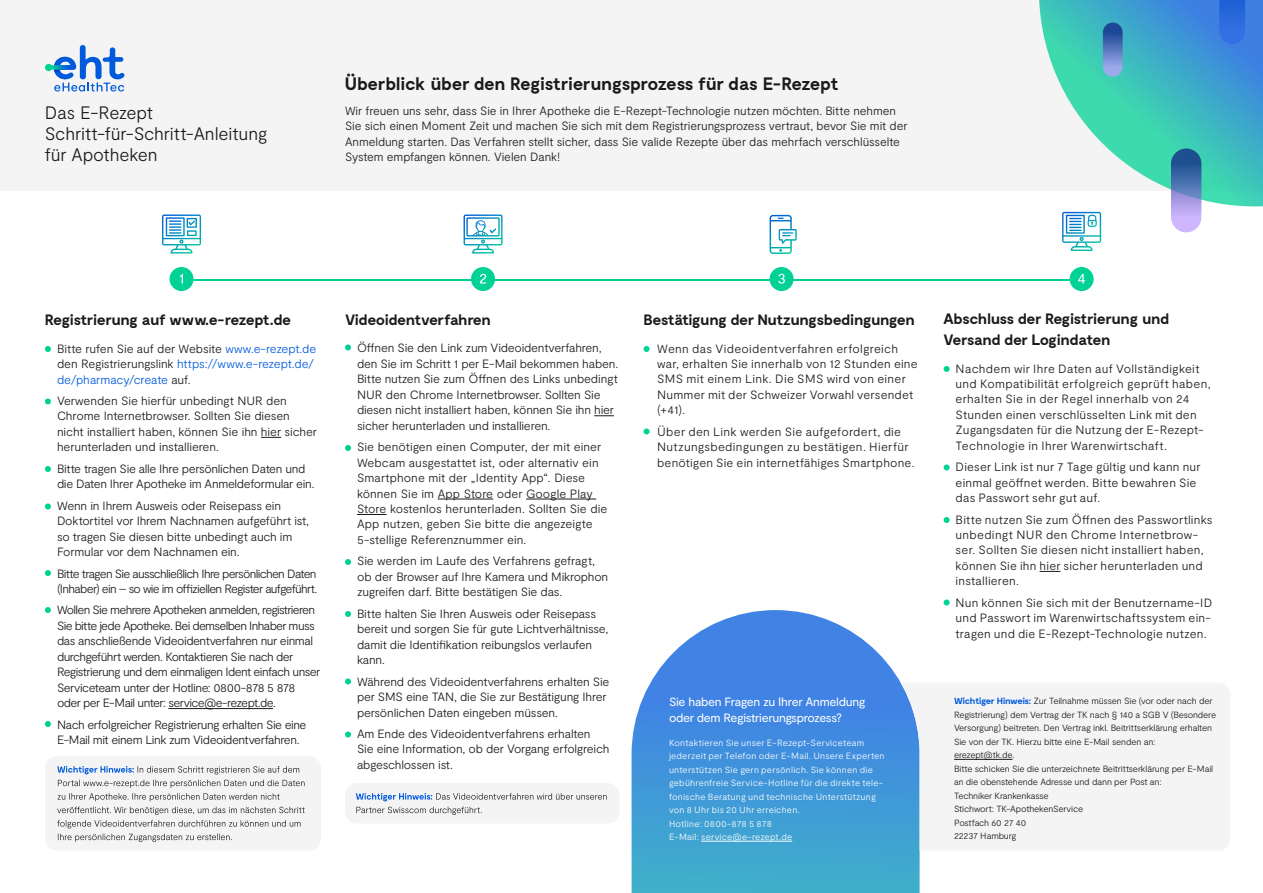
<style>
.page{position:relative;width:1263px;height:893px;background:#fff}
.page>*{position:absolute;margin:0;border:0;box-sizing:border-box;transform-origin:0 0}
.t1{font:300 18px/21px "Moderat";letter-spacing:-.005em;color:#1a1a1a}
.t2{font:700 18px "Moderat";letter-spacing:-.03em;color:#1a1a1a}
.t3{font:700 15px/21px "Moderat";letter-spacing:-.035em;color:#1a1a1a}
.t4{font:300 12px/15.5px "Moderat";letter-spacing:-.01em;color:#1a1a1a}
.t5{font:300 12px/15.5px "Moderat";letter-spacing:.015em;color:#1a1a1a}
.t6{font:300 12px/15.5px "Moderat";letter-spacing:-.05em;color:#1a1a1a}
.t7{font:300 12px/15.5px "Moderat";letter-spacing:.02em;color:#1a1a1a}
.t8{font:300 12px/15.5px "Moderat";letter-spacing:-.005em;color:#005adc}
.t9{font:300 12px/15.5px "Moderat";letter-spacing:-.055em;color:#1a1a1a}
.t10{font:300 12px/15.5px "Moderat";letter-spacing:-.035em;color:#1a1a1a}
.t11{font:12px/15.5px "Moderat";letter-spacing:-.025em;color:#fff}
.t12{font:300 9px/13.5px "Moderat";letter-spacing:-.015em;color:#1a1a1a}
.t13{font:300 9px/13.5px "Moderat";letter-spacing:.025em;color:#fff}
.s1{color:#1a1a1a}
.s2{font-weight:700;color:#005adc}
</style>
<div class="page">
<svg style="left:632px;top:610px;width:288px;height:283px;background:#549fde"></svg>
<div style="left:901px;top:683px;width:329px;height:168px;background:#f4f4f4"></div>
<div style="left:0;top:0;width:1263px;height:190px;background:#f4f4f4"></div>
<hr style="left:188px;top:279px;width:888px;height:1px;background:#00d296">
<div style="left:170px;top:267px;width:24px;height:24px;background:#00d296;border-radius:50%"></div>
<svg style="left:180px;top:274px;width:3px;height:10px"></svg>
<div style="left:471px;top:267px;width:24px;height:24px;background:#00d296;border-radius:50%"></div>
<svg style="left:480px;top:274px;width:6px;height:10px"></svg>
<div style="left:770px;top:267px;width:24px;height:24px;background:#00d296;border-radius:50%"></div>
<svg style="left:778px;top:274px;width:7px;height:10px"></svg>
<div style="left:1070px;top:267px;width:24px;height:24px;background:#00d296;border-radius:50%"></div>
<svg style="left:1078px;top:274px;width:7px;height:10px"></svg>
<svg style="left:45px;top:45px;width:79px;height:47px"></svg>
<svg style="left:1039px;top:0;width:224px;height:208px"></svg>
<svg style="left:1171px;top:148px;width:30px;height:84px;background:#7183c5"></svg>
<div style="left:1103px;top:23px;width:20px;height:54px;background:linear-gradient(to bottom,#0c388a,#a8b7f4);border-radius:10px"></div>
<svg style="left:162px;top:215px;width:39px;height:39px"></svg>
<svg style="left:464px;top:215px;width:38px;height:39px"></svg>
<svg style="left:770px;top:215px;width:27px;height:39px"></svg>
<svg style="left:1062px;top:212px;width:39px;height:39px"></svg>
<div style="left:45px;top:756px;width:276px;height:95px;background:#f4f4f4;border-radius:12px"></div>
<svg style="left:57px;top:766px;width:248px;height:76px"></svg>
<div style="left:345px;top:783px;width:275px;height:41px;background:#f4f4f4;border-radius:12px"></div>
<svg style="left:356px;top:793px;width:251px;height:22px"></svg>
<svg style="left:594px;top:415px;width:20px;height:1px"></svg>
<hr style="left:438px;top:499px;width:55px;height:1px;background:#1a1a1a">
<hr style="left:526px;top:499px;width:70px;height:1px;background:#1a1a1a">
<hr style="left:357px;top:514px;width:30px;height:1px;background:#1a1a1a">
<hr style="left:701px;top:841px;width:91px;height:1px;background:#fff">
<hr style="left:954px;top:759px;width:58px;height:1px;background:#1a1a1a">
<svg style="left:45px;top:346px;width:6px;height:6px"></svg>
<svg style="left:345px;top:344px;width:6px;height:6px"></svg>
<svg style="left:644px;top:346px;width:6px;height:6px"></svg>
<svg style="left:644px;top:428px;width:6px;height:6px"></svg>
<svg style="left:345px;top:445px;width:6px;height:6px"></svg>
<svg style="left:345px;top:559px;width:6px;height:6px"></svg>
<svg style="left:345px;top:611px;width:6px;height:6px"></svg>
<svg style="left:345px;top:678px;width:6px;height:6px"></svg>
<svg style="left:345px;top:731px;width:6px;height:6px"></svg>
<svg style="left:45px;top:398px;width:6px;height:6px"></svg>
<svg style="left:45px;top:466px;width:6px;height:6px"></svg>
<svg style="left:45px;top:503px;width:6px;height:6px"></svg>
<svg style="left:45px;top:570px;width:6px;height:6px"></svg>
<svg style="left:45px;top:607px;width:6px;height:6px"></svg>
<svg style="left:45px;top:721px;width:6px;height:6px"></svg>
<svg style="left:1039px;top:571px;width:21px;height:1px"></svg>
<svg style="left:944px;top:366px;width:6px;height:6px"></svg>
<svg style="left:944px;top:464px;width:6px;height:6px"></svg>
<svg style="left:944px;top:517px;width:6px;height:6px"></svg>
<svg style="left:944px;top:599px;width:6px;height:6px"></svg>
<svg style="left:261px;top:437px;width:20px;height:1px"></svg>
<hr style="left:168px;top:708px;width:105px;height:1px;background:#1a1a1a">
<h1 class="t2" style="left:345px;top:73px;width:496px">Überblick über den Registrierungsprozess für das E-Rezept</h1>
<h1 class="t1" style="left:45px;top:102px;width:224px">Das E-Rezept<br>Schritt-für-Schritt-Anleitung für Apotheken</h1>
<p class="t4" style="left:345px;top:103px;width:564px">Wir freuen uns sehr, dass Sie in Ihrer Apotheke die E-Rezept-Technologie nutzen möchten. Bitte nehmen Sie sich einen Moment Zeit und machen Sie sich mit dem Registrierungsprozess vertraut, bevor Sie mit der Anmeldung starten. Das Verfahren stellt sicher, dass Sie valide Rezepte über das mehrfach verschlüsselte System empfangen können. Vielen Dank!</p>
<p class="t3" style="left:45px;top:310px;width:248px">Registrierung auf www.e-rezept.de</p>
<p class="t3" style="left:345px;top:310px;width:147px">Videoidentverfahren</p>
<p class="t3" style="left:644px;top:310px;width:272px">Bestätigung der Nutzungsbedingungen</p>
<p class="t4" style="left:357px;top:341px;width:263px">Öffnen Sie den Link zum Videoidentverfahren, den Sie im Schritt 1 per E-Mail bekommen haben.<br>Bitte nutzen Sie zum Öffnen des Links unbedingt NUR den Chrome Internetbrowser. Sollten Sie diesen nicht installiert haben, können Sie ihn hier sicher herunterladen und installieren.</p>
<p class="t4" style="left:357px;top:439px;width:252px">Sie benötigen einen Computer, der mit einer Webcam ausgestattet ist, oder alternativ ein Smartphone mit der „Identity App“. Diese können Sie im App Store oder Google Play Store kostenlos herunterladen. Sollten Sie die App nutzen, geben Sie bitte die angezeigte 5-stellige Referenznummer ein.</p>
<p class="t4" style="left:357px;top:554px;width:253px">Sie werden im Laufe des Verfahrens gefragt, ob der Browser auf Ihre Kamera und Mikrophon zugreifen darf. Bitte bestätigen Sie das.</p>
<p class="t4" style="left:357px;top:606px;width:253px">Bitte halten Sie Ihren Ausweis oder Reisepass bereit und sorgen Sie für gute Lichtverhältnisse, damit die Identifikation reibungslos verlaufen kann.</p>
<p class="t4" style="left:357px;top:674px;width:254px">Während des Videoidentverfahrens erhalten Sie per SMS eine TAN, die Sie zur Bestätigung Ihrer persönlichen Daten eingeben müssen.</p>
<p class="t4" style="left:357px;top:726px;width:254px">Am Ende des Videoidentverfahrens erhalten<br>Sie eine Information, ob der Vorgang erfolgreich abgeschlossen ist.</p>
<p class="t5" style="left:657px;top:341px;width:262px">Wenn das Videoidentverfahren erfolgreich war, erhalten Sie innerhalb von 12 Stunden eine SMS mit einem Link. Die SMS wird von einer Nummer mit der Schweizer Vorwahl versendet (+41).</p>
<p class="t5" style="left:657px;top:424px;width:259px">Über den Link werden Sie aufgefordert, die<br>Nutzungsbedingungen zu bestätigen. Hierfür benötigen Sie ein internetfähiges Smartphone.</p>
<p class="t8" style="left:57px;top:341px;width:261px"><span class="s1">Bitte rufen Sie auf der Website</span> www.e-rezept.de <span class="s1">den Registrierungslink</span> https://www.e-rezept.de/ de/pharmacy/create <span class="s1">auf.</span></p>
<p class="t4" style="left:57px;top:393px;width:262px">Verwenden Sie hierfür unbedingt NUR den Chrome Internetbrowser. Sollten Sie diesen nicht installiert haben, können Sie ihn hier sicher herunterladen und installieren.</p>
<p class="t4" style="left:57px;top:461px;width:259px">Bitte tragen Sie alle Ihre persönlichen Daten und die Daten Ihrer Apotheke im Anmeldeformular ein.</p>
<p class="t4" style="left:57px;top:498px;width:254px">Wenn in Ihrem Ausweis oder Reisepass ein Doktortitel vor Ihrem Nachnamen aufgeführt ist, so tragen Sie diesen bitte unbedingt auch im Formular vor dem Nachnamen ein.</p>
<p class="t9" style="left:57px;top:566px;width:262px">Bitte tragen Sie ausschließlich Ihre persönlichen Daten (Inhaber) ein – so wie im offiziellen Register aufgeführt.</p>
<p class="t6" style="left:57px;top:603px;width:265px">Wollen Sie mehrere Apotheken anmelden, registrieren Sie bitte jede Apotheke. Bei demselben Inhaber muss das anschließende Videoidentverfahren nur einmal durchgeführt werden. Kontaktieren Sie nach der Registrierung und dem einmaligen Ident einfach unser Serviceteam unter der Hotline: 0800-878 5 878 oder per E-Mail unter: service@e-rezept.de.</p>
<p class="t10" style="left:57px;top:717px;width:251px">Nach erfolgreicher Registrierung erhalten Sie eine<br>E-Mail mit einem Link zum Videoidentverfahren.</p>
<p class="t11" style="left:669px;top:694px;width:198px">Sie haben Fragen zu Ihrer Anmeldung oder dem Registrierungsprozess?</p>
<p class="t13" style="left:669px;top:736px;width:217px">Kontaktieren Sie unser E-Rezept-Serviceteam jederzeit per Telefon oder E-Mail. Unsere Experten unterstützen Sie gern persönlich. Sie können die gebührenfreie Service-Hotline für die direkte tele&shy;fonische Beratung und technische Unterstützung von 8 Uhr bis 20 Uhr erreichen.<br>Hotline: 0800-878 5 878<br>E-Mail: service@e-rezept.de</p>
<p class="t3" style="left:944px;top:309px;width:227px">Abschluss der Registrierung und<br>Versand der Logindaten</p>
<p class="t7" style="left:956px;top:361px;width:257px">Nachdem wir Ihre Daten auf Vollständigkeit und Kompatibilität erfolgreich geprüft haben, erhalten Sie in der Regel innerhalb von 24<br>Stunden einen verschlüsselten Link mit den Zugangsdaten für die Nutzung der E-Rezept-Technologie in Ihrer Warenwirtschaft.</p>
<p class="t5" style="left:956px;top:460px;width:246px">Dieser Link ist nur 7 Tage gültig und kann nur einmal geöffnet werden. Bitte bewahren Sie das Passwort sehr gut auf.</p>
<p class="t5" style="left:956px;top:512px;width:258px">Bitte nutzen Sie zum Öffnen des Passwortlinks unbedingt NUR den Chrome Internetbrow&shy;ser. Sollten Sie diesen nicht installiert haben, können Sie ihn hier sicher herunterladen und installieren.</p>
<p class="t4" style="left:956px;top:595px;width:258px;text-align:justify">Nun können Sie sich mit der Benutzername-ID und Passwort im Warenwirtschaftssystem ein&shy;tragen und die E-Rezept-Technologie nutzen.</p>
<p class="t12" style="left:954px;top:694px;width:264px"><span class="s2">Wichtiger Hinweis:</span> Zur Teilnahme müssen Sie (vor oder nach der Registrierung) dem Vertrag der TK nach § 140 a SGB V (Besondere Versorgung) beitreten. Den Vertrag inkl. Beitrittserklärung erhalten Sie von der TK. Hierzu bitte eine E-Mail senden an: erezept@tk.de.<br>Bitte schicken Sie die unterzeichnete Beitrittserklärung per E-Mail an die obenstehende Adresse und dann per Post an:<br>Techniker Krankenkasse<br>Stichwort: TK-ApothekenService<br>Postfach 60 27 40<br>22237 Hamburg</p>
</div>
